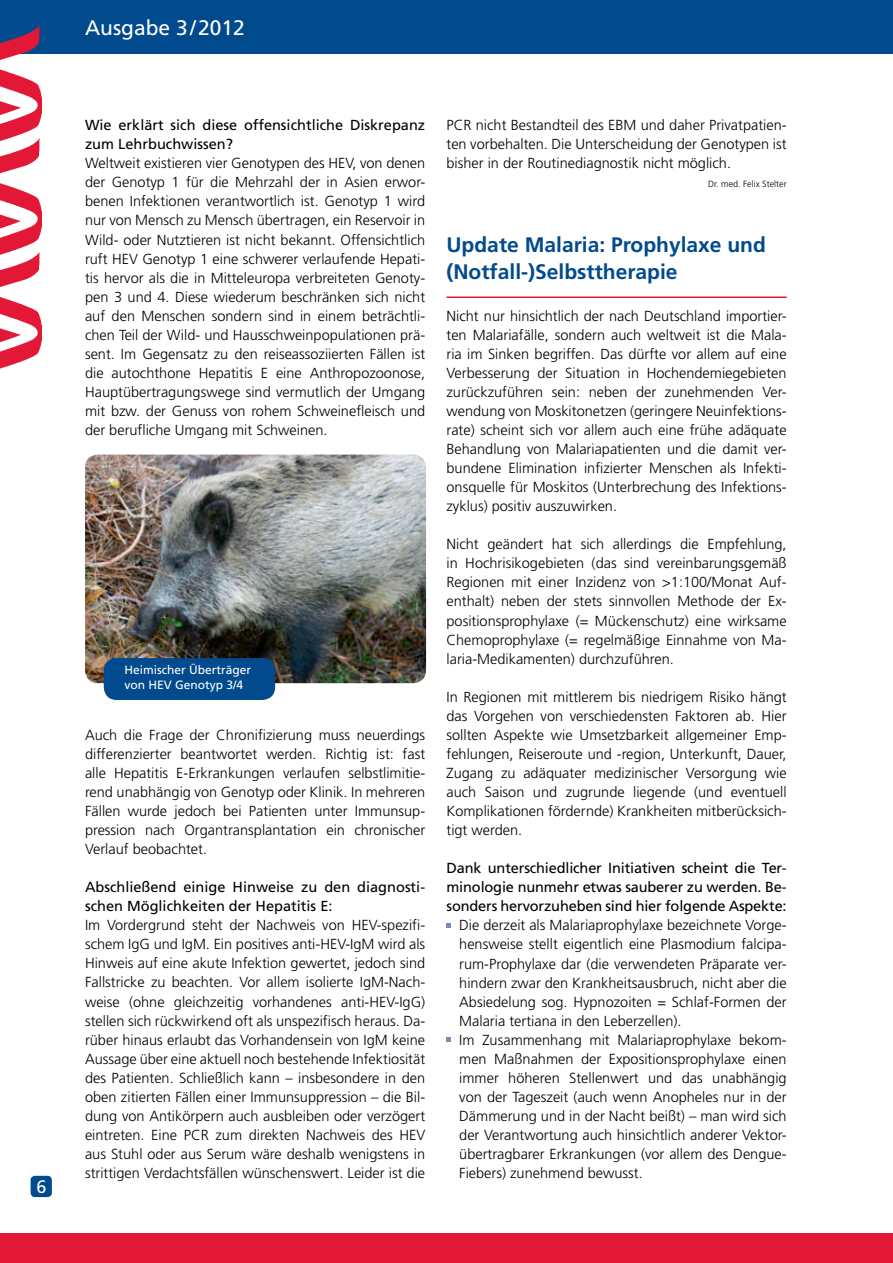
<style>
.page{position:relative;width:893px;height:1263px;background:#fff}
.page>*{position:absolute;margin:0;border:0;box-sizing:border-box;transform-origin:0 0}
.t1{font:700 21px/27px "Frutiger";color:#004a8d}
.t2{font:21px "Frutiger";color:#fff}
.t3{font:18px "Frutiger";color:#fff}
.t4{font:300 14.55px/19px "Frutiger";color:#000;text-align:justify}
.t5{font:14.55px/19px "Frutiger";color:#000}
.t6{font:12px/15px "Frutiger";color:#fff}
.t7{font:300 9px "Frutiger";color:#000}
</style>
<div class="page">
<hr style="left:446px;top:296px;width:341px;height:2px;background:#e31736">
<svg style="left:446px;top:923px;width:5px;height:4px"></svg>
<svg style="left:446px;top:1037px;width:5px;height:5px"></svg>
<img style="left:85px;top:455px;width:341px;height:228px">
<div style="left:104px;top:658px;width:171px;height:42px;background:#004a8d;border-radius:13px"></div>
<div style="left:0;top:0;width:893px;height:53px;background:#004a8d"></div>
<div style="left:0;top:1233px;width:893px;height:30px;background:#e31736"></div>
<div style="left:31px;top:1176px;width:21px;height:21px;background:#004a8d;border-radius:4px"></div>
<img style="left:0;top:25px;width:41px;height:344px">
<p class="t3" style="left:36px;top:1176px;width:12px">6</p>
<h1 class="t2" style="left:85px;top:16px;width:161px">Ausgabe 3/2012</h1>
<p class="t5" style="left:85px;top:116px;width:342px">Wie erklärt sich diese offensichtliche Diskrepanz zum Lehrbuchwissen?</p>
<p class="t4" style="left:85px;top:154px;width:342px">Weltweit existieren vier Genotypen des HEV, von denen der Genotyp 1 für die Mehrzahl der in Asien erwor&shy;benen Infektionen verantwortlich ist. Genotyp 1 wird nur von Mensch zu Mensch übertragen, ein Reservoir in Wild- oder Nutztieren ist nicht bekannt. Offensichtlich ruft HEV Genotyp 1 eine schwerer verlaufende Hepati&shy;tis hervor als die in Mitteleuropa verbreiteten Genoty&shy;pen 3 und 4. Diese wiederum beschränken sich nicht auf den Menschen sondern sind in einem beträchtli&shy;chen Teil der Wild- und Hausschweinpopulationen prä&shy;sent. Im Gegensatz zu den reiseassoziierten Fällen ist die autochthone Hepatitis E eine Anthropozoonose, Hauptübertragungswege sind vermutlich der Umgang mit bzw. der Genuss von rohem Schweinefleisch und der berufliche Umgang mit Schweinen.</p>
<p class="t6" style="left:125px;top:663px;width:128px">Heimischer Überträger von HEV Genotyp 3/4</p>
<p class="t4" style="left:85px;top:725px;width:342px">Auch die Frage der Chronifizierung muss neuerdings differenzierter beantwortet werden. Richtig ist: fast alle Hepatitis E-Erkrankungen verlaufen selbstlimitie&shy;rend unabhängig von Genotyp oder Klinik. In mehreren Fällen wurde jedoch bei Patienten unter Immunsup&shy;pression nach Organtransplantation ein chronischer Verlauf beobachtet.</p>
<p class="t5" style="left:85px;top:878px;width:342px">Abschließend einige Hinweise zu den diagnosti&shy;schen Möglichkeiten der Hepatitis E:</p>
<p class="t4" style="left:85px;top:916px;width:342px">Im Vordergrund steht der Nachweis von HEV-spezifi&shy;schem IgG und IgM. Ein positives anti-HEV-IgM wird als Hinweis auf eine akute Infektion gewertet, jedoch sind Fallstricke zu beachten. Vor allem isolierte IgM-Nach&shy;weise (ohne gleichzeitig vorhandenes anti-HEV-IgG) stellen sich rückwirkend oft als unspezifisch heraus. Da&shy;rüber hinaus erlaubt das Vorhandensein von IgM keine Aussage über eine aktuell noch bestehende Infektiosität des Patienten. Schließlich kann – insbesondere in den oben zitierten Fällen einer Immunsuppression – die Bil&shy;dung von Antikörpern auch ausbleiben oder verzögert eintreten. Eine PCR zum direkten Nachweis des HEV aus Stuhl oder aus Serum wäre deshalb wenigstens in strittigen Verdachtsfällen wünschenswert. Leider ist die</p>
<p class="t4" style="left:446px;top:116px;width:342px">PCR nicht Bestandteil des EBM und daher Privatpatien&shy;ten vorbehalten. Die Unterscheidung der Genotypen ist bisher in der Routinediagnostik nicht möglich.</p>
<p class="t7" style="left:708px;top:179px;width:80px">Dr. med. Felix Stelter</p>
<h1 class="t1" style="left:446px;top:232px;width:321px">Update Malaria: Prophylaxe und (Notfall-)Selbsttherapie</h1>
<p class="t4" style="left:446px;top:306px;width:342px">Nicht nur hinsichtlich der nach Deutschland importier&shy;ten Malariafälle, sondern auch weltweit ist die Mala&shy;ria im Sinken begriffen. Das dürfte vor allem auf eine Verbesserung der Situation in Hochendemiegebieten zurückzuführen sein: neben der zunehmenden Ver&shy;wendung von Moskitonetzen (geringere Neuinfektions&shy;rate) scheint sich vor allem auch eine frühe adäquate Behandlung von Malariapatienten und die damit ver&shy;bundene Elimination infizierter Menschen als Infekti&shy;onsquelle für Moskitos (Unterbrechung des Infektions&shy;zyklus) positiv auszuwirken.</p>
<p class="t4" style="left:446px;top:535px;width:342px">Nicht geändert hat sich allerdings die Empfehlung, in Hochrisikogebieten (das sind vereinbarungsgemäß Regionen mit einer Inzidenz von &gt;1:100/Monat Auf&shy;enthalt) neben der stets sinnvollen Methode der Ex&shy;positionsprophylaxe (= Mückenschutz) eine wirksame Chemoprophylaxe (= regelmäßige Einnahme von Ma&shy;laria-Medikamenten) durchzuführen.</p>
<p class="t4" style="left:446px;top:687px;width:342px">In Regionen mit mittlerem bis niedrigem Risiko hängt das Vorgehen von verschiedensten Faktoren ab. Hier sollten Aspekte wie Umsetzbarkeit allgemeiner Emp&shy;fehlungen, Reiseroute und -region, Unterkunft, Dauer, Zugang zu adäquater medizinischer Versorgung wie auch Saison und zugrunde liegende (und eventuell Komplikationen fördernde) Krankheiten mitberücksich&shy;tigt werden.</p>
<p class="t5" style="left:446px;top:859px;width:342px;text-align:justify">Dank unterschiedlicher Initiativen scheint die Ter&shy;minologie nunmehr etwas sauberer zu werden. Be&shy;sonders hervorzuheben sind hier folgende Aspekte:</p>
<p class="t4" style="left:459px;top:916px;width:329px;text-align:left">Die derzeit als Malariaprophylaxe bezeichnete Vorge&shy;hensweise stellt eigentlich eine Plasmodium falcipa&shy;rum-Prophylaxe dar (die verwendeten Präparate ver&shy;hindern zwar den Krankheitsausbruch, nicht aber die Absiedelung sog. Hypnozoiten = Schlaf-Formen der Malaria tertiana in den Leberzellen).<br>Im Zusammenhang mit Malariaprophylaxe bekom&shy;men Maßnahmen der Expositionsprophylaxe einen immer höheren Stellenwert und das unabhängig von der Tageszeit (auch wenn Anopheles nur in der Dämmerung und in der Nacht beißt) – man wird sich der Verantwortung auch hinsichtlich anderer Vektor&shy;übertragbarer Erkrankungen (vor allem des Dengue-Fiebers) zunehmend bewusst.</p>
</div>
